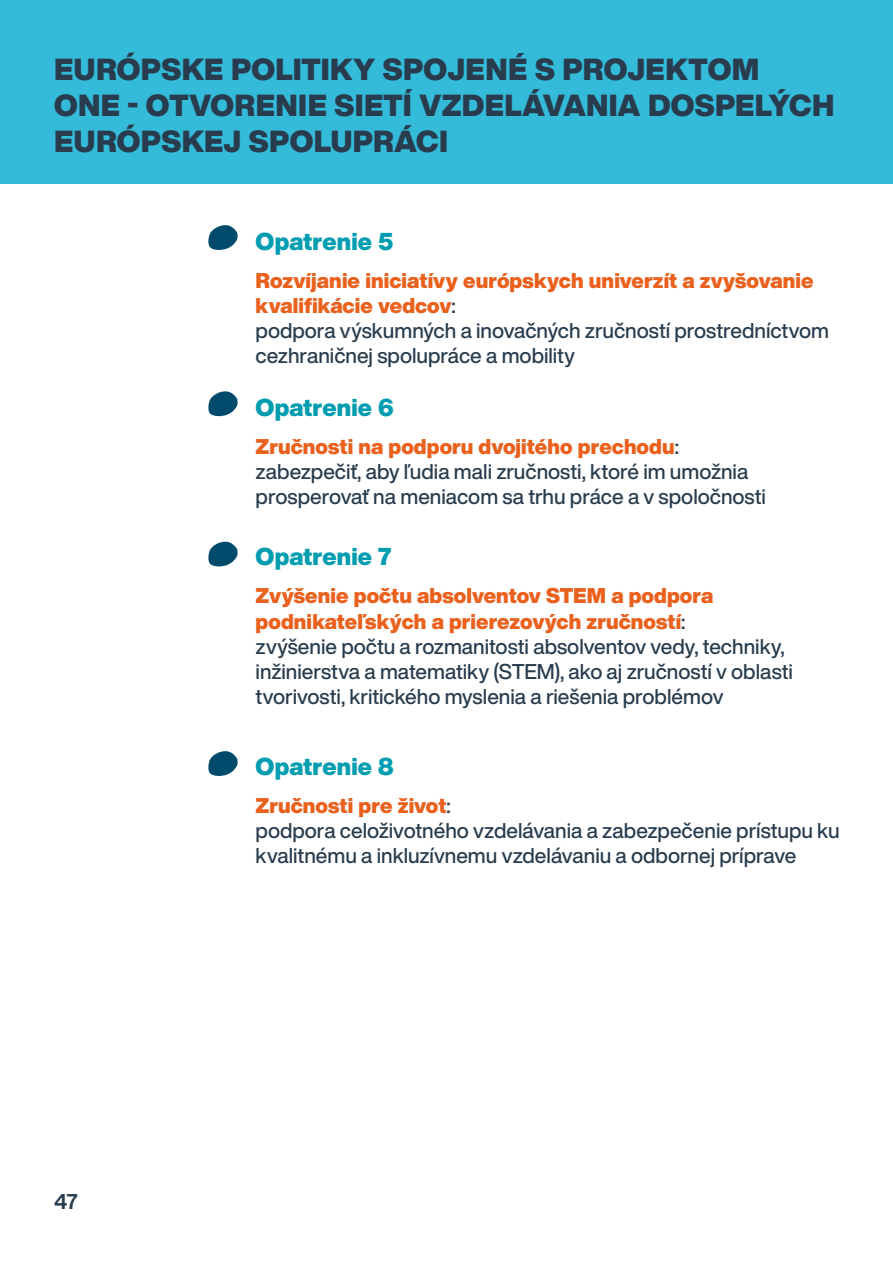
<style>
.page{position:relative;width:893px;height:1263px;background:#fff}
.page>*{position:absolute;margin:0;border:0;box-sizing:border-box;transform-origin:0 0}
.t1{font:900 30px/36px "Helvetica Now Display";letter-spacing:.01em;color:#283c4e}
.t2{font:900 24px "Helvetica Now Display";letter-spacing:.005em;color:#009db1}
.t3{font:500 21px/25.2px "Helvetica Now Display";color:#283c4e}
.t4{font:700 21px "Helvetica Now Display";color:#283c4e}
.s1{font-weight:900;color:#ea601d}
</style>
<div class="page">
<svg style="left:208px;top:225px;width:30px;height:25px"></svg>
<svg style="left:208px;top:391px;width:30px;height:26px"></svg>
<svg style="left:208px;top:541px;width:30px;height:26px"></svg>
<svg style="left:208px;top:751px;width:30px;height:25px"></svg>
<div style="left:0;top:0;width:893px;height:183px;background:#34bbda"></div>
<h1 class="t1" style="left:54px;top:52px;width:782px">EURÓPSKE POLITIKY SPOJENÉ S PROJEKTOM<br>ONE - OTVORENIE SIETÍ VZDELÁVANIA DOSPELÝCH<br>EURÓPSKEJ SPOLUPRÁCI</h1>
<p class="t2" style="left:256px;top:224px;width:139px">Opatrenie 5</p>
<p class="t3" style="left:256px;top:268px;width:575px"><span class="s1">Rozvíjanie iniciatívy európskych univerzít a zvyšovanie kvalifikácie vedcov</span>:<br>podpora výskumných a inovačných zručností prostredníctvom cezhraničnej spolupráce a mobility</p>
<p class="t2" style="left:256px;top:390px;width:140px">Opatrenie 6</p>
<p class="t3" style="left:256px;top:434px;width:512px"><span class="s1">Zručnosti na podporu dvojitého prechodu</span>: zabezpečiť, aby ľudia mali zručnosti, ktoré im umožnia prosperovať na meniacom sa trhu práce a v spoločnosti</p>
<p class="t2" style="left:256px;top:540px;width:137px">Opatrenie 7</p>
<p class="t3" style="left:256px;top:583px;width:539px"><span class="s1">Zvýšenie počtu absolventov STEM a podpora podnikateľských a prierezových zručností</span>:<br>zvýšenie počtu a rozmanitosti absolventov vedy, techniky, inžinierstva a matematiky (STEM), ako aj zručností v oblasti tvorivosti, kritického myslenia a riešenia problémov</p>
<p class="t2" style="left:256px;top:749px;width:139px">Opatrenie 8</p>
<p class="t4" style="left:54px;top:1187px;width:25px">47</p>
<p class="t3" style="left:256px;top:793px;width:586px"><span class="s1">Zručnosti pre život</span>:<br>podpora celoživotného vzdelávania a zabezpečenie prístupu ku kvalitnému a inkluzívnemu vzdelávaniu a odbornej príprave</p>
</div>
